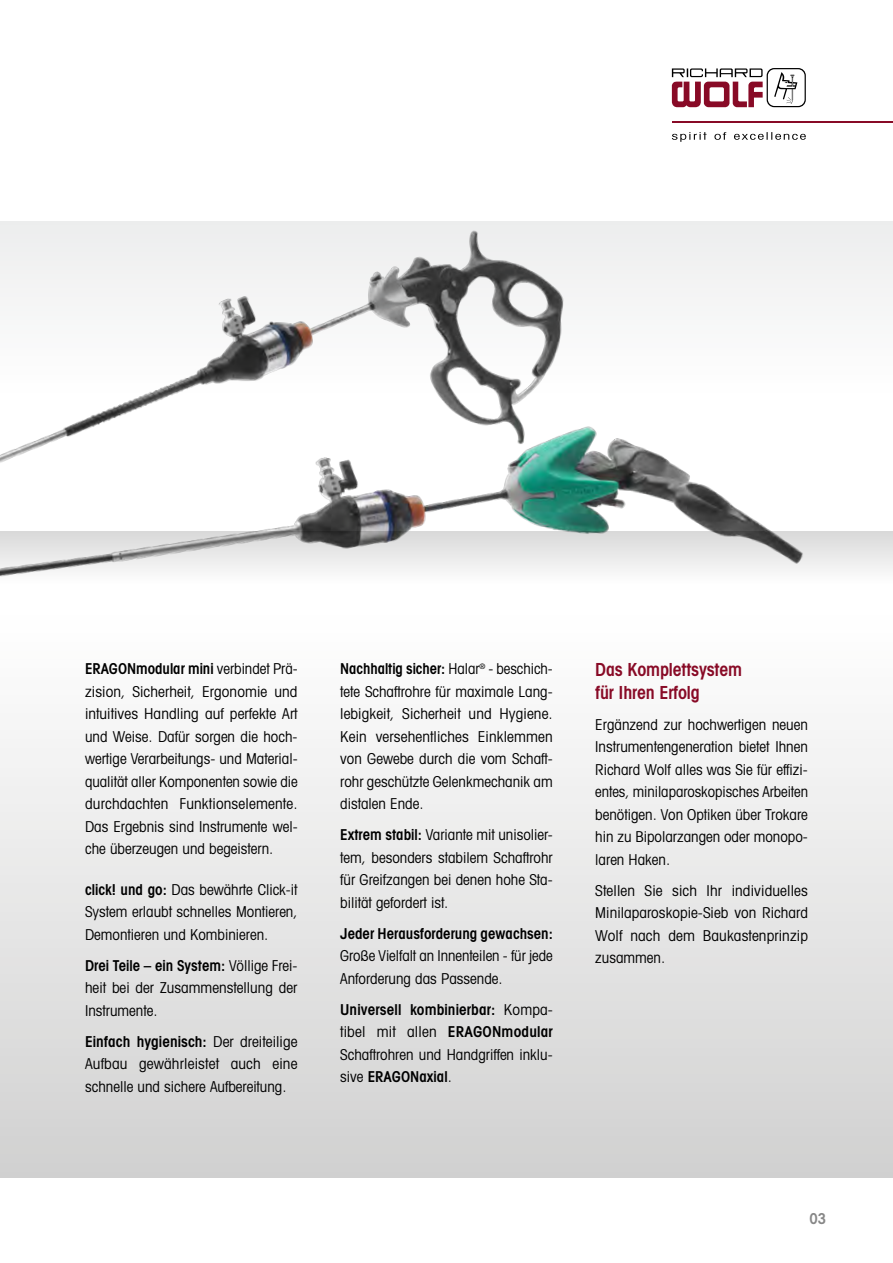
<style>
.page{position:relative;width:893px;height:1263px;background:#fff}
.page>*{position:absolute;margin:0;border:0;box-sizing:border-box;transform-origin:0 0}
.t1{font:600 condensed 18px/22.5px "Avant Garde";letter-spacing:-.01em;color:#880a26}
.t2{font:condensed 15px/22.5px "Avant Garde";color:#000;text-align:justify}
.t3{font:600 condensed 15px "Avant Garde";color:#000}
.t4{font:600 condensed 15px "Avant Garde";color:#878787}
.s1{font-weight:600}
</style>
<div class="page">
<div style="left:0;top:612px;width:893px;height:566px;background:linear-gradient(to bottom,#fff,#d1d1d0)"></div>
<div style="left:0;top:221px;width:893px;height:219px;background:#f8f8f8"></div>
<div style="left:0;top:531px;width:893px;height:67px;background:linear-gradient(to bottom,#dadada,#fff)"></div>
<img style="left:0;top:221px;width:850px;height:558px">
<svg style="left:672px;top:132px;width:134px;height:10px"></svg>
<svg style="left:672px;top:68px;width:134px;height:39px"></svg>
<hr style="left:672px;top:121px;width:221px;height:2px;background:#880a26">
<p class="t2" style="left:85px;top:657px;width:214px"><span class="s1">ERAGONmodular mini</span> verbindet Prä&shy;zision, Sicherheit, Ergonomie und intuitives Handling auf perfekte Art und Weise. Dafür sorgen die hoch&shy;wertige Verarbeitungs- und Material&shy;qualität aller Komponenten sowie die durchdachten Funktionselemente.<br>Das Ergebnis sind Instrumente wel&shy;che überzeugen und begeistern.</p>
<p class="t2" style="left:85px;top:878px;width:214px"><span class="s1">click! und go:</span> Das bewährte Click-it System erlaubt schnelles Montieren, Demontieren und Kombinieren.</p>
<p class="t2" style="left:85px;top:954px;width:214px"><span class="s1">Drei Teile – ein System:</span> Völlige Frei&shy;heit bei der Zusammenstellung der Instrumente.</p>
<p class="t2" style="left:85px;top:1030px;width:214px"><span class="s1">Einfach hygienisch:</span> Der dreiteilige Aufbau gewährleistet auch eine schnelle und sichere Aufbereitung.</p>
<p class="t2" style="left:340px;top:657px;width:214px"><span class="s1">Nachhaltig sicher:</span> Halar<sup>®</sup> - beschich&shy;tete Schaftrohre für maximale Lang&shy;lebigkeit, Sicherheit und Hygiene.<br>Kein versehentliches Einklemmen von Gewebe durch die vom Schaft&shy;rohr geschützte Gelenkmechanik am distalen Ende.</p>
<p class="t2" style="left:340px;top:823px;width:214px"><span class="s1">Extrem stabil:</span> Variante mit unisolier&shy;tem, besonders stabilem Schaftrohr für Greifzangen bei denen hohe Sta&shy;bilität gefordert ist.</p>
<p class="t3" style="left:340px;top:924px;width:214px">Jeder Herausforderung gewachsen:</p>
<p class="t2" style="left:340px;top:944px;width:214px">Große Vielfalt an Innenteilen - für jede<br>Anforderung das Passende.</p>
<p class="t2" style="left:340px;top:997px;width:214px"><span class="s1">Universell kombinierbar:</span> Kompa&shy;tibel mit allen <span class="s1">ERAGONmodular </span>Schaftrohren und Handgriffen inklu&shy;sive <span class="s1">ERAGONaxial</span>.</p>
<p class="t1" style="left:595px;top:658px;width:148px">Das Komplettsystem für Ihren Erfolg</p>
<p class="t2" style="left:595px;top:713px;width:214px">Ergänzend zur hochwertigen neuen Instrumentengeneration bietet Ihnen Richard Wolf alles was Sie für effizi&shy;entes, minilaparoskopisches Arbeiten benötigen. Von Optiken über Trokare hin zu Bipolarzangen oder monopo&shy;laren Haken.</p>
<p class="t2" style="left:595px;top:879px;width:214px">Stellen Sie sich Ihr individuelles Minilaparoskopie-Sieb von Richard Wolf nach dem Baukastenprinzip zusammen.</p>
<p class="t4" style="left:809px;top:1209px;width:18px">03</p>
</div>
